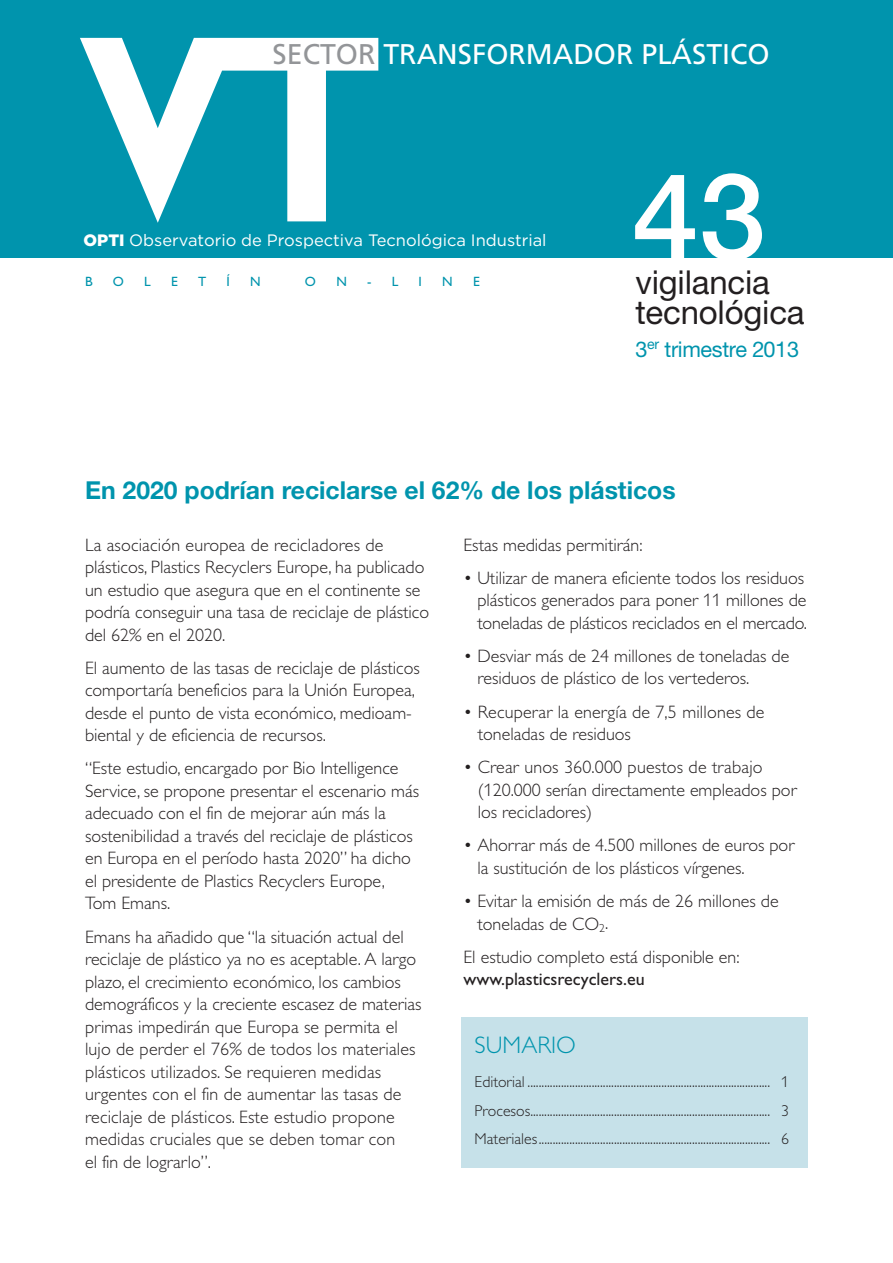
<style>
.page{position:relative;width:893px;height:1263px;background:#fff}
.page>*{position:absolute;margin:0;border:0;box-sizing:border-box;transform-origin:0 0}
.t1{font:500 120px "Helvetica Neue";color:#fff}
.t2{font:33px/30px "Helvetica Neue";letter-spacing:-.005em;color:#231f20}
.t3{font:28.5px "Frutiger";color:#fff}
.t4{font:700 24.75px "Helvetica Neue";color:#0094ad}
.t5{font:300 24px "Gill Alt One";color:#0094ad}
.t6{font:21.75px "Helvetica Neue";letter-spacing:-.015em;color:#0094ad}
.t7{font:300 18px/22.5px "Gill Alt One";color:#231f20}
.t8{font:18px "Gill Alt One";color:#231f20}
.t9{font:16.5px "Gotham";color:#fff}
.t10{font:300 15.75px/28.7px "Gill Alt One";color:#231f20;text-align:justify}
.t11{font:13.5px "Gill Alt One";color:#0094ad}
.s1{color:#939598}
.s2{font-weight:900}
</style>
<div class="page">
<div style="left:0;top:0;width:893px;height:257px;background:#0094ad"></div>
<svg style="left:80px;top:38px;width:298px;height:185px"></svg>
<div style="left:462px;top:1017px;width:346px;height:150px;background:#c6e1e9"></div>
<h3 class="t3" style="left:273px;top:42px;width:499px"><span class="s1">SECTOR</span> TRANSFORMADOR PLÁSTICO</h3>
<p class="t9" style="left:84px;top:231px;width:465px"><span class="s2">OPTI</span> Observatorio de Prospectiva Tecnológica Industrial</p>
<p class="t11" style="left:85px;top:276px;width:9px">B</p>
<p class="t11" style="left:113px;top:276px;width:13px">O</p>
<p class="t11" style="left:144px;top:276px;width:8px">L</p>
<p class="t11" style="left:171px;top:276px;width:8px">E</p>
<p class="t11" style="left:198px;top:276px;width:10px">T</p>
<p class="t11" style="left:227px;top:276px;width:5px">Í</p>
<p class="t11" style="left:250px;top:276px;width:12px">N</p>
<p class="t11" style="left:305px;top:276px;width:13px">O</p>
<p class="t11" style="left:336px;top:276px;width:12px">N</p>
<p class="t11" style="left:367px;top:276px;width:33px">- L</p>
<p class="t11" style="left:419px;top:276px;width:5px">I</p>
<p class="t11" style="left:442px;top:276px;width:12px">N</p>
<p class="t11" style="left:473px;top:276px;width:8px">E</p>
<h1 class="t1" style="left:632px;top:173px;width:135px">43</h1>
<h2 class="t2" style="left:635px;top:270px;width:171px">vigilancia tecnológica</h2>
<p class="t6" style="left:635px;top:341px;width:165px">3<sup>er</sup> trimestre 2013</p>
<h3 class="t4" style="left:85px;top:481px;width:592px">En 2020 podrían reciclarse el 62% de los plásticos</h3>
<p class="t7" style="left:85px;top:535px;width:346px">La asociación europea de recicladores de plásticos, Plastics Recyclers Europe, ha publicado un estudio que asegura que en el continente se podría conseguir una tasa de reciclaje de plástico del 62% en el 2020.</p>
<p class="t7" style="left:85px;top:658px;width:336px">El aumento de las tasas de reciclaje de plásticos comportaría beneficios para la Unión Europea, desde el punto de vista económico, medioam&shy;biental y de eficiencia de recursos.</p>
<p class="t7" style="left:85px;top:759px;width:336px">“Este estudio, encargado por Bio Intelligence Service, se propone presentar el escenario más adecuado con el fin de mejorar aún más la sostenibilidad a través del reciclaje de plásticos en Europa en el período hasta 2020” ha dicho el presidente de Plastics Recyclers Europe, Tom Emans.</p>
<p class="t7" style="left:85px;top:927px;width:338px">Emans ha añadido que “la situación actual del reciclaje de plástico ya no es aceptable. A largo plazo, el crecimiento económico, los cambios demográficos y la creciente escasez de materias primas impedirán que Europa se permita el lujo de perder el 76% de todos los materiales plásticos utilizados. Se requieren medidas urgentes con el fin de aumentar las tasas de reciclaje de plásticos. Este estudio propone medidas cruciales que se deben tomar con<br>el fin de lograrlo”.</p>
<p class="t7" style="left:463px;top:535px;width:181px">Estas medidas permitirán:</p>
<p class="t7" style="left:477px;top:568px;width:331px;text-indent:-14px">• Utilizar de manera eficiente todos los residuos plásticos generados para poner 11 millones de toneladas de plásticos reciclados en el mercado.</p>
<p class="t7" style="left:477px;top:646px;width:313px;text-indent:-14px">• Desviar más de 24 millones de toneladas de residuos de plástico de los vertederos.</p>
<p class="t7" style="left:478px;top:702px;width:288px;text-indent:-14px">• Recuperar la energía de 7,5 millones de toneladas de residuos</p>
<p class="t7" style="left:478px;top:758px;width:320px;text-indent:-14px">• Crear unos 360.000 puestos de trabajo (120.000 serían directamente empleados por los recicladores)</p>
<p class="t7" style="left:477px;top:836px;width:318px;text-indent:-14px">• Ahorrar más de 4.500 millones de euros por la sustitución de los plásticos vírgenes.</p>
<p class="t7" style="left:477px;top:891px;width:303px;text-indent:-14px">• Evitar la emisión de más de 26 millones de toneladas de CO<sub>2</sub>.</p>
<p class="t7" style="left:463px;top:947px;width:278px">El estudio completo está disponible en:</p>
<p class="t8" style="left:463px;top:972px;width:183px">www.plasticsrecyclers.eu</p>
<h3 class="t5" style="left:475px;top:1036px;width:103px">SUMARIO</h3>
<p class="t10" style="left:475px;top:1069px;width:316px">Editorial ....................................................................................... 1<br>Procesos...................................................................................... 3<br>Materiales................................................................................... 6</p>
</div>
